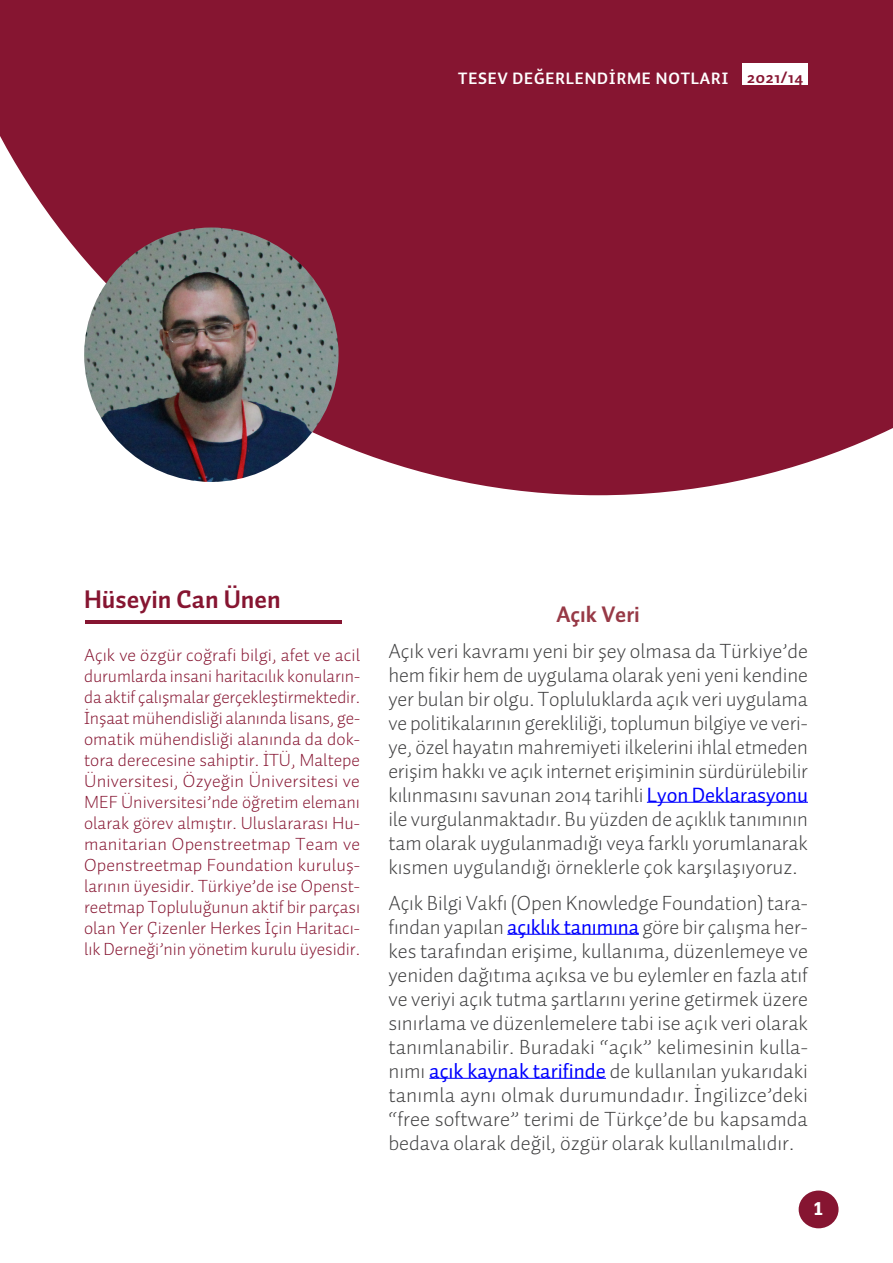
<style>
.page{position:relative;width:893px;height:1263px;background:#fff}
.page>*{position:absolute;margin:0;border:0;box-sizing:border-box;transform-origin:0 0}
.t1{font:700 25.5px "Auto 2 TR";color:#861531}
._2020_FES_Normal_TR{font:700 22.5px "Auto 2 TR";color:#973946}
._2020_FES_Normal_TR-2{font:300 21px/24px "Auto 2 TR";color:#3e3e3f;text-align:justify}
._2020_FES_Normal_TR-3{font:300 18px/21px "Auto 2 TR";letter-spacing:-.005em;color:#861531;text-align:justify}
.Paragraf_Stili_1{font:600 18px "Produkt";color:#fff}
.t2{font:700 16.65px "Auto 2 TR";letter-spacing:.05em;color:#861531}
.t3{font:700 16.5px "Auto 2 TR";letter-spacing:.05em;color:#fff}
.s1{font-weight:400;color:#00f}
</style>
<div class="page">
<svg style="left:0;top:0;width:893px;height:495px;background:#933048"></svg>
<hr style="left:647px;top:802px;width:161px;height:1px;background:#00f">
<hr style="left:507px;top:934px;width:132px;height:1px;background:#00f">
<hr style="left:429px;top:1078px;width:177px;height:1px;background:#00f">
<hr style="left:85px;top:621px;width:257px;height:3px;background:#861531">
<img style="left:84px;top:227px;width:255px;height:255px;border-radius:127px">
<div style="left:799px;top:1190px;width:39px;height:38px;background:#861531;border-radius:50%"></div>
<div style="left:743px;top:64px;width:65px;height:21px;background:#fff"></div>
<p class="t3" style="left:458px;top:68px;width:272px">TESEV DEĞERLENDİRME NOTLARI</p>
<p class="t2" style="left:747px;top:66px;width:58px">2021/14</p>
<p class="t1" style="left:84px;top:583px;width:198px">Hüseyin Can Ünen</p>
<p class="_2020_FES_Normal_TR-3" style="left:84px;top:644px;width:278px">Açık ve özgür coğrafi bilgi, afet ve acil durumlarda insani haritacılık konuların&shy;da aktif çalışmalar gerçekleştirmektedir.<br>İnşaat mühendisliği alanında lisans, ge&shy;omatik mühendisliği alanında da dok&shy;tora derecesine sahiptir. İTÜ, Maltepe Üniversitesi, Özyeğin Üniversitesi ve MEF Üniversitesi’nde öğretim elemanı olarak görev almıştır. Uluslararası Hu&shy;manitarian Openstreetmap Team ve Openstreetmap Foundation kuruluş&shy;larının üyesidir. Türkiye’de ise Openst&shy;reetmap Topluluğunun aktif bir parçası olan Yer Çizenler Herkes İçin Haritacı&shy;lık Derneği’nin yönetim kurulu üyesidir.</p>
<p class="_2020_FES_Normal_TR" style="left:556px;top:600px;width:85px">Açık Veri</p>
<p class="_2020_FES_Normal_TR-2" style="left:388px;top:639px;width:421px">Açık veri kavramı yeni bir şey olmasa da Türkiye’de hem fikir hem de uygulama olarak yeni yeni kendine yer bulan bir olgu. Topluluklarda açık veri uygulama ve politikalarının gerekliliği, toplumun bilgiye ve veri&shy;ye, özel hayatın mahremiyeti ilkelerini ihlal etmeden erişim hakkı ve açık internet erişiminin sürdürülebilir kılınmasını savunan 2014 tarihli <span class="s1">Lyon Deklarasyonu </span>ile vurgulanmaktadır. Bu yüzden de açıklık tanımının tam olarak uygulanmadığı veya farklı yorumlanarak kısmen uygulandığı örneklerle çok karşılaşıyoruz.</p>
<p class="_2020_FES_Normal_TR-2" style="left:388px;top:891px;width:421px">Açık Bilgi Vakfı (Open Knowledge Foundation) tara&shy;fından yapılan <span class="s1">açıklık tanımına</span> göre bir çalışma her&shy;kes tarafından erişime, kullanıma, düzenlemeye ve yeniden dağıtıma açıksa ve bu eylemler en fazla atıf ve veriyi açık tutma şartlarını yerine getirmek üzere sınırlama ve düzenlemelere tabi ise açık veri olarak tanımlanabilir. Buradaki “açık” kelimesinin kulla&shy;nımı <span class="s1">açık kaynak tarifinde</span> de kullanılan yukarıdaki tanımla aynı olmak durumundadır. İngilizce’deki “free software” terimi de Türkçe’de bu kapsamda bedava olarak değil, özgür olarak kullanılmalıdır.</p>
<p class="Paragraf_Stili_1" style="left:814px;top:1196px;width:10px">1</p>
</div>
